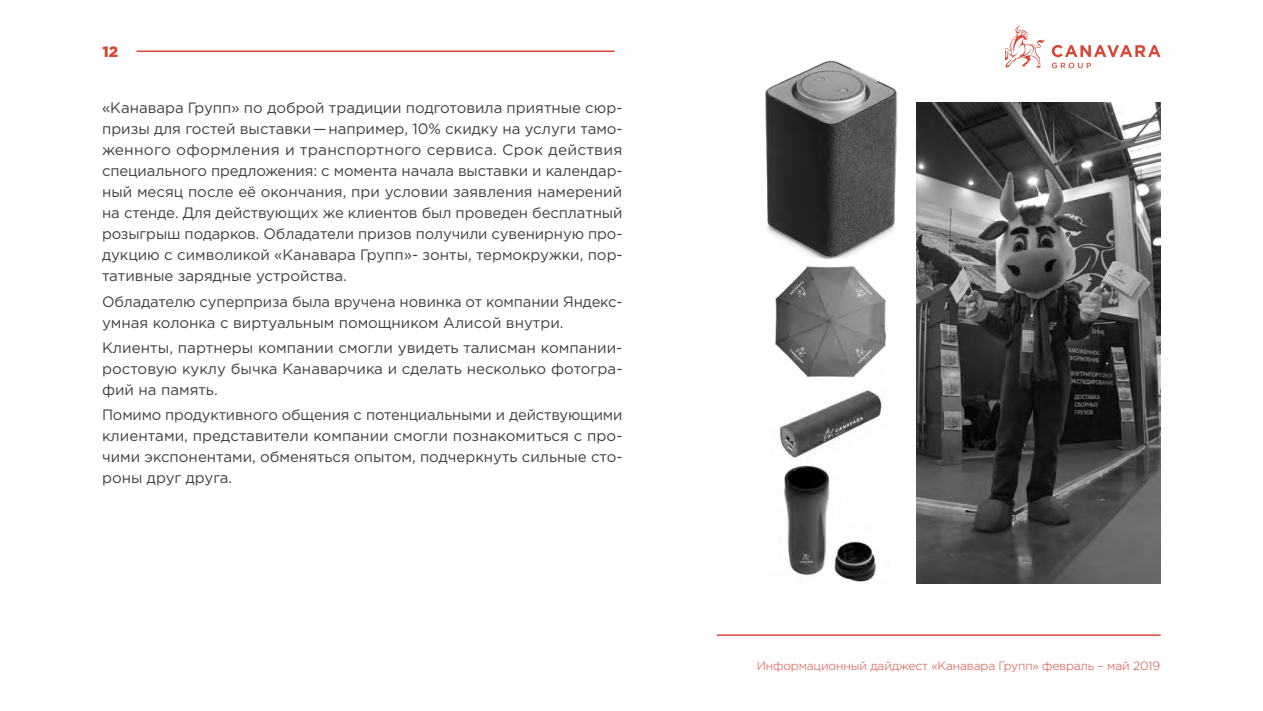
<style>
.page{position:relative;width:1263px;height:711px;background:#fff}
.page>*{position:absolute;margin:0;border:0;box-sizing:border-box;transform-origin:0 0}
.t1{font:15px/21px "Gotham Pro";color:#414042;text-align:justify}
.t2{font:900 15px "Gotham Pro";color:#da4537}
.t3{font:300 12px "Gotham Pro";letter-spacing:-.01em;color:#da4537}
</style>
<div class="page">
<hr style="left:137px;top:50px;width:477px;height:2px;background:#da4537">
<hr style="left:717px;top:634px;width:444px;height:1px;background:#da4537">
<svg style="left:1005px;top:26px;width:40px;height:42px"></svg>
<svg style="left:1052px;top:45px;width:108px;height:12px"></svg>
<svg style="left:1052px;top:63px;width:39px;height:5px"></svg>
<img style="left:916px;top:102px;width:244px;height:481px">
<img style="left:765px;top:60px;width:133px;height:199px">
<img style="left:775px;top:266px;width:111px;height:112px">
<img style="left:784px;top:463px;width:93px;height:119px">
<img style="left:779px;top:389px;width:103px;height:69px">
<p class="t2" style="left:103px;top:43px;width:17px">12</p>
<p class="t1" style="left:102px;top:97px;width:522px">«Канавара Групп» по доброй традиции подготовила приятные сюр&shy;призы для гостей выставки— например, 10% скидку на услуги тамо&shy;женного оформления и транспортного сервиса. Срок действия специального предложения: с момента начала выставки и календар&shy;ный месяц после её окончания, при условии заявления намерений на стенде. Для действующих же клиентов был проведен бесплатный розыгрыш подарков. Обладатели призов получили сувенирную про&shy;дукцию с символикой «Канавара Групп»- зонты, термокружки, пор&shy;тативные зарядные устройства.</p>
<p class="t1" style="left:102px;top:290px;width:522px">Обладателю суперприза была вручена новинка от компании Яндекс&shy;умная колонка с виртуальным помощником Алисой внутри.</p>
<p class="t1" style="left:102px;top:337px;width:522px">Клиенты, партнеры компании смогли увидеть талисман компании&shy;ростовую куклу бычка Канаварчика и сделать несколько фотогра&shy;фий на память.</p>
<p class="t1" style="left:102px;top:404px;width:522px">Помимо продуктивного общения с потенциальными и действующими клиентами, представители компании смогли познакомиться с про&shy;чими экспонентами, обменяться опытом, подчеркнуть сильные сто&shy;роны друг друга.</p>
<p class="t3" style="left:757px;top:658px;width:405px">Информационный дайджест «Канавара Групп» февраль – май 2019</p>
</div>
